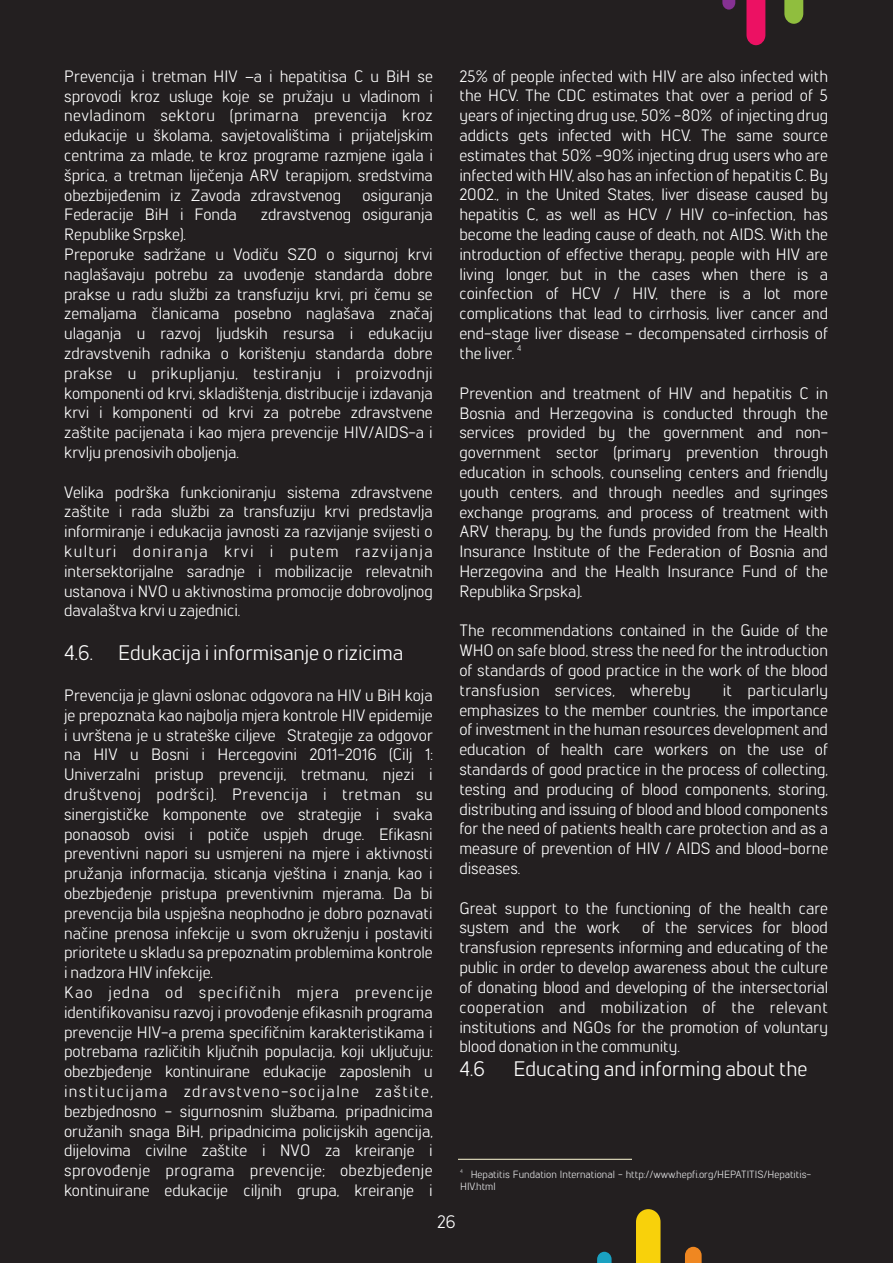
<style>
.page{position:relative;width:893px;height:1263px;background:#231f20}
.page>*{position:absolute;margin:0;border:0;box-sizing:border-box;transform-origin:0 0}
.t1{font:21px "Lintel";color:#fff}
.t2{font:18px "Lintel";color:#fff}
.t3{font:16.5px/19.8px "Lintel";color:#fff;text-align:justify}
.t4{font:10.5px "Lintel";color:#e6e7e9}
.t5{font:8.25px "Lintel";color:#fff}
.t6{font:5.25px "Lintel";color:#e6e7e9}
</style>
<div class="page">
<svg style="left:784px;top:0;width:19px;height:24px"></svg>
<svg style="left:746px;top:0;width:19px;height:45px"></svg>
<svg style="left:722px;top:0;width:13px;height:10px"></svg>
<svg style="left:636px;top:1209px;width:24px;height:54px"></svg>
<svg style="left:597px;top:1252px;width:15px;height:11px"></svg>
<svg style="left:685px;top:1247px;width:17px;height:16px"></svg>
<hr style="left:458px;top:1159px;width:174px;height:1px;background:#fffbd6">
<p class="t3" style="left:64px;top:68px;width:370px">Prevencija i tretman HIV –a i hepatitisa C u BiH se sprovodi kroz usluge koje se pružaju u vladinom i nevladinom sektoru (primarna prevencija kroz edukacije u školama, savjetovalištima i prijateljskim centrima za mlade, te kroz programe razmjene igala i šprica, a tretman liječenja ARV terapijom, sredstvima obezbijeđenim iz Zavoda zdravstvenog</p>
<p class="t3" style="left:362px;top:187px;width:72px">osiguranja</p>
<p class="t3" style="left:64px;top:206px;width:174px">Federacije BiH i Fonda</p>
<p class="t3" style="left:261px;top:206px;width:173px">zdravstvenog osiguranja</p>
<p class="t3" style="left:64px;top:226px;width:370px;text-align:left">Republike Srpske).<br>Preporuke sadržane u Vodiču SZO o sigurnoj krvi naglašavaju potrebu za uvođenje standarda dobre prakse u radu službi za transfuziju krvi, pri čemu se zemaljama članicama posebno naglašava značaj ulaganja u razvoj ljudskih resursa i edukaciju zdravstvenih radnika o korištenju standarda dobre prakse u prikupljanju, testiranju i proizvodnji komponenti od krvi, skladištenja, distribucije i izdavanja krvi i komponenti od krvi za potrebe zdravstvene zaštite pacijenata i kao mjera prevencije HIV/AIDS-a i krvlju prenosivih oboljenja.</p>
<p class="t3" style="left:64px;top:484px;width:370px">Velika podrška funkcioniranju sistema zdravstvene zaštite i rada službi za transfuziju krvi predstavlja informiranje i edukacija javnosti za razvijanje svijesti o kulturi doniranja krvi i putem razvijanja intersektorijalne saradnje i mobilizacije relevatnih ustanova i NVO u aktivnostima promocije dobrovoljnog davalaštva krvi u zajednici.</p>
<p class="t1" style="left:64px;top:644px;width:341px">4.6. Edukacija i informisanje o rizicima</p>
<p class="t3" style="left:64px;top:687px;width:370px;text-align:left">Prevencija je glavni oslonac odgovora na HIV u BiH koja je prepoznata kao najbolja mjera kontrole HIV epidemije i uvrštena je u strateške ciljeve Strategije za odgovor na HIV u Bosni i Hercegovini 2011-2016 (Cilj 1:<br>Univerzalni pristup prevenciji, tretmanu, njezi i društvenoj podršci). Prevencija i tretman su sinergističke komponente ove strategije i svaka ponaosob ovisi i potiče uspjeh druge. Efikasni preventivni napori su usmjereni na mjere i aktivnosti pružanja informacija, sticanja vještina i znanja, kao i obezbjeđenje pristupa preventivnim mjerama. Da bi prevencija bila uspješna neophodno je dobro poznavati načine prenosa infekcije u svom okruženju i postaviti prioritete u skladu sa prepoznatim problemima kontrole i nadzora HIV infekcije.<br>Kao jedna od specifičnih mjera prevencije identifikovanisu razvoj i provođenje efikasnih programa prevencije HIV-a prema specifičnim karakteristikama i potrebama različitih ključnih populacija, koji uključuju: obezbjeđenje kontinuirane edukacije zaposlenih u institucijama zdravstveno-socijalne zaštite, bezbjednosno - sigurnosnim službama, pripadnicima oružanih snaga BiH, pripadnicima policijskih agencija, dijelovima civilne zaštite i NVO za kreiranje i sprovođenje programa prevencije; obezbjeđenje kontinuirane edukacije ciljnih grupa, kreiranje i</p>
<p class="t3" style="left:459px;top:68px;width:370px">25% of people infected with HIV are also infected with the HCV. The CDC estimates that over a period of 5 years of injecting drug use, 50% -80% of injecting drug addicts gets infected with HCV. The same source estimates that 50% -90% injecting drug users who are infected with HIV, also has an infection of hepatitis C. By 2002., in the United States, liver disease caused by hepatitis C, as well as HCV / HIV co-infection, has become the leading cause of death, not AIDS. With the introduction of effective therapy, people with HIV are living longer, but in the cases when there is a coinfection of HCV / HIV, there is a lot more complications that lead to cirrhosis, liver cancer and end-stage liver disease - decompensated cirrhosis of</p>
<p class="t5" style="left:517px;top:345px;width:6px">4</p>
<p class="t3" style="left:459px;top:345px;width:56px">the liver.</p>
<p class="t3" style="left:459px;top:385px;width:370px">Prevention and treatment of HIV and hepatitis C in Bosnia and Herzegovina is conducted through the services provided by the government and non&shy;government sector (primary prevention through education in schools, counseling centers and friendly youth centers, and through needles and syringes exchange programs, and process of treatment with ARV therapy, by the funds provided from the Health Insurance Institute of the Federation of Bosnia and Herzegovina and the Health Insurance Fund of the Republika Srpska).</p>
<p class="t3" style="left:459px;top:622px;width:370px">The recommendations contained in the Guide of the WHO on safe blood, stress the need for the introduction of standards of good practice in the work of the blood transfusion services, whereby</p>
<p class="t3" style="left:459px;top:682px;width:370px;text-indent:263px">it particularly emphasizes to the member countries, the importance of investment in the human resources development and education of health care workers on the use of standards of good practice in the process of collecting, testing and producing of blood components, storing, distributing and issuing of blood and blood components for the need of patients health care protection and as a measure of prevention of HIV / AIDS and blood-borne diseases.</p>
<p class="t3" style="left:459px;top:900px;width:370px">Great support to the functioning of the health care system and the work</p>
<p class="t3" style="left:459px;top:919px;width:370px;text-indent:183px">of the services for blood transfusion represents informing and educating of the public in order to develop awareness about the culture of donating blood and developing of the intersectorial cooperation and mobilization of the relevant institutions and NGOs for the promotion of voluntary blood donation in the community.</p>
<p class="t1" style="left:459px;top:1061px;width:27px">4.6</p>
<p class="t1" style="left:513px;top:1061px;width:296px">Educating and informing about the</p>
<p class="t6" style="left:460px;top:1168px;width:4px">4</p>
<p class="t4" style="left:460px;top:1182px;width:37px">HIV.html</p>
<p class="t4" style="left:471px;top:1170px;width:342px">Hepatitis Fundation International - http://www.hepfi.org/HEPATITIS/Hepatitis-</p>
<p class="t2" style="left:437px;top:1214px;width:20px">26</p>
</div>
